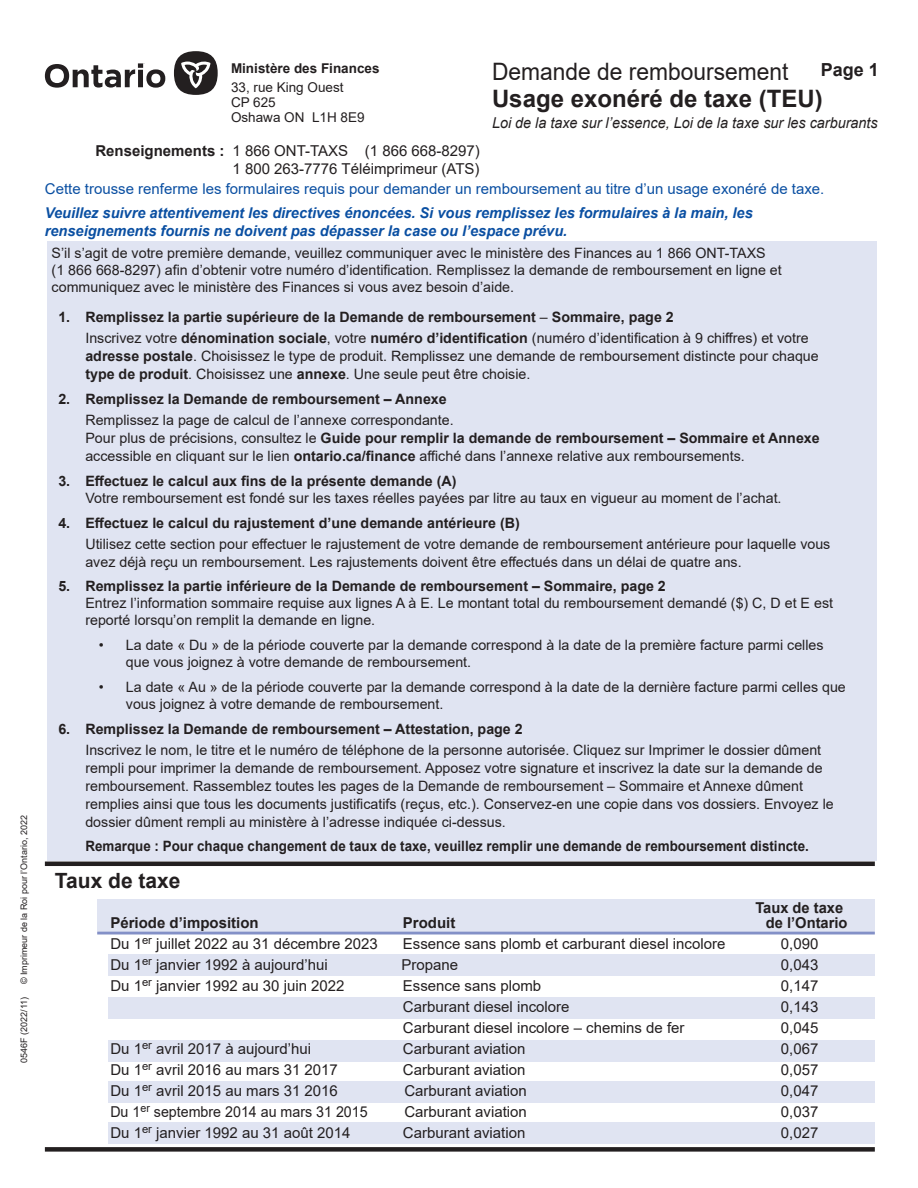
<style>
.page{position:relative;width:918px;height:1188px;background:#fff}
.page>*{position:absolute;margin:0;border:0;box-sizing:border-box;transform-origin:0 0}
.t1{font:700 24px "Arial";color:#231f20}
.t2{font:24px "Arial";color:#231f20;scale:.95 1}
.t3{font:700 21px "Arial";color:#231f20}
.t4{font:700 18px "Arial";color:#231f20}
.t5{font:15px/18px "Arial";color:#231f20;text-align:right}
.t6{font:italic 15px "Arial";color:#231f20;scale:.96 1}
.t7{font:700 15px "Arial";color:#231f20}
.t8{font:15px "Arial";color:#231f20;scale:.95 1}
.t9{font:italic 700 14.85px/18px "Arial";color:#0a4fa2}
.t10{font:14.85px "Arial";color:#0a4fa2}
.t11{font:14.25px/18px "Arial";color:#231f20}
.t12{font:700 14.25px/21px "Arial";color:#231f20}
.t13{font:700 14.25px "Arial";color:#231f20;scale:.94 1}
.t14{font:13.5px/15px "Arial";color:#231f20}
.t15{font:700 13.5px "Arial";color:#231f20}
.t16{font:9px "Arial";color:#231f20}
.s1{font-weight:700}
.s2{font-weight:400}
</style>
<div class="page">
<div style="left:108px;top:1122px;width:767px;height:22px;background:#e0e4f2"></div>
<hr style="left:45px;top:862px;width:830px;height:4px;background:#231f20">
<div style="left:45px;top:1147px;width:830px;height:5px;background:#231f20"></div>
<div style="left:97px;top:900px;width:778px;height:31px;background:#e0e4f2"></div>
<hr style="left:97px;top:932px;width:778px;height:2px;background:#8390c7">
<div style="left:108px;top:954px;width:767px;height:22px;background:#e0e4f2"></div>
<div style="left:108px;top:998px;width:767px;height:21px;background:#e0e4f2"></div>
<div style="left:47px;top:242px;width:830px;height:619px;background:#e0e4f2"></div>
<div style="left:108px;top:1041px;width:767px;height:21px;background:#e0e4f2"></div>
<div style="left:108px;top:1081px;width:767px;height:21px;background:#e0e4f2"></div>
<svg style="left:45px;top:63px;width:120px;height:25px"></svg>
<div style="left:174px;top:51px;width:44px;height:44px;background:#231f20;border-radius:50%"></div>
<svg style="left:181px;top:61px;width:29px;height:27px"></svg>
<p class="t16" style="left:18px;top:984px;width:171px;rotate:-90deg">© Imprimeur de la Roi pour l’Ontario, 2022</p>
<p class="t16" style="left:18px;top:1063px;width:67px;rotate:-90deg">0546F (2022/11)</p>
<p class="t15" style="left:231px;top:59px;width:150px">Ministère des Finances</p>
<p class="t14" style="left:231px;top:80px;width:135px">33, rue King Ouest<br>CP 625<br>Oshawa ON L1H 8E9</p>
<p class="t5" style="left:95px;top:141px;width:386px"><span class="s1">Renseignements :</span> 1 866 ONT-TAXS (1 866 668-8297)<br>1 800 263-7776 Téléimprimeur (ATS)</p>
<p class="t4" style="left:821px;top:57px;width:60px">Page 1</p>
<h1 class="t2" style="left:492px;top:56px;width:314px">Demande de remboursement</h1>
<h1 class="t1" style="left:492px;top:82px;width:332px">Usage exonéré de taxe (TEU)</h1>
<p class="t6" style="left:492px;top:113px;width:403px">Loi de la taxe sur l’essence, Loi de la taxe sur les carburants</p>
<p class="t10" style="left:45px;top:179px;width:781px">Cette trousse renferme les formulaires requis pour demander un remboursement au titre d’un usage exonéré de taxe.</p>
<p class="t9" style="left:45px;top:204px;width:709px">Veuillez suivre attentivement les directives énoncées. Si vous remplissez les formulaires à la main, les renseignements fournis ne doivent pas dépasser la case ou l’espace prévu.</p>
<p class="t11" style="left:52px;top:245px;width:732px;line-height:17.1px">S’il s’agit de votre première demande, veuillez communiquer avec le ministère des Finances au 1 866 ONT-TAXS (1 866 668-8297) afin d’obtenir votre numéro d’identification. Remplissez la demande de remboursement en ligne et communiquez avec le ministère des Finances si vous avez besoin d’aide.</p>
<p class="t12" style="left:85px;top:307px;width:725px;text-indent:-27px">1. Remplissez la partie supérieure de la Demande de remboursement <span class="s2">–</span> Sommaire, page 2<br><span class="s2">Inscrivez votre</span> dénomination sociale<span class="s2">, votre</span> numéro d’identification <span class="s2">(numéro d’identification à 9 chiffres) et votre</span></p>
<p class="t11" style="left:85px;top:347px;width:735px"><span class="s1">adresse postale</span>. Choisissez le type de produit. Remplissez une demande de remboursement distincte pour chaque <span class="s1">type de produit</span>. Choisissez une <span class="s1">annexe</span>. Une seule peut être choisie.</p>
<p class="t12" style="left:58px;top:389px;width:390px">2. Remplissez la Demande de remboursement – Annexe</p>
<p class="t11" style="left:85px;top:411px;width:736px">Remplissez la page de calcul de l’annexe correspondante.<br>Pour plus de précisions, consultez le <span class="s1">Guide pour remplir la demande de remboursement – Sommaire et Annexe </span>accessible en cliquant sur le lien <span class="s1">ontario.ca/finance</span> affiché dans l’annexe relative aux remboursements.</p>
<p class="t12" style="left:58px;top:470px;width:400px">3. Effectuez le calcul aux fins de la présente demande (A)</p>
<p class="t11" style="left:85px;top:489px;width:698px">Votre remboursement est fondé sur les taxes réelles payées par litre au taux en vigueur au moment de l’achat.</p>
<p class="t12" style="left:58px;top:512px;width:463px">4. Effectuez le calcul du rajustement d’une demande antérieure (B)</p>
<p class="t11" style="left:85px;top:534px;width:747px">Utilisez cette section pour effectuer le rajustement de votre demande de remboursement antérieure pour laquelle vous avez déjà reçu un remboursement. Les rajustements doivent être effectués dans un délai de quatre ans.</p>
<p class="t12" style="left:58px;top:576px;width:609px">5. Remplissez la partie inférieure de la Demande de remboursement – Sommaire, page 2</p>
<p class="t11" style="left:85px;top:595px;width:749px;line-height:17.1px">Entrez l’information sommaire requise aux lignes A à E. Le montant total du remboursement demandé ($) C, D et E est reporté lorsqu’on remplit la demande en ligne.</p>
<p class="t11" style="left:126px;top:636px;width:699px;line-height:17.1px;text-indent:-27px">• La date « Du » de la période couverte par la demande correspond à la date de la première facture parmi celles que vous joignez à votre demande de remboursement.</p>
<p class="t11" style="left:126px;top:678px;width:722px;line-height:17.1px;text-indent:-27px">• La date « Au » de la période couverte par la demande correspond à la date de la dernière facture parmi celles que vous joignez à votre demande de remboursement.</p>
<p class="t12" style="left:58px;top:718px;width:466px">6. Remplissez la Demande de remboursement – Attestation, page 2</p>
<p class="t11" style="left:85px;top:741px;width:750px">Inscrivez le nom, le titre et le numéro de téléphone de la personne autorisée. Cliquez sur Imprimer le dossier dûment rempli pour imprimer la demande de remboursement. Apposez votre signature et inscrivez la date sur la demande de remboursement. Rassemblez toutes les pages de la Demande de remboursement – Sommaire et Annexe dûment remplies ainsi que tous les documents justificatifs (reçus, etc.). Conservez-en une copie dans vos dossiers. Envoyez le dossier dûment rempli au ministère à l’adresse indiquée ci-dessus.</p>
<p class="t13" style="left:85px;top:836px;width:771px">Remarque : Pour chaque changement de taux de taxe, veuillez remplir une demande de remboursement distincte.</p>
<h2 class="t3" style="left:55px;top:866px;width:127px">Taux de taxe</h2>
<p class="t7" style="left:755px;top:897px;width:89px">Taux de taxe</p>
<p class="t7" style="left:110px;top:912px;width:150px">Période d’imposition</p>
<p class="t7" style="left:403px;top:912px;width:54px">Produit</p>
<p class="t7" style="left:766px;top:912px;width:83px">de l’Ontario</p>
<p class="t5" style="left:110px;top:935px;width:269px">Du 1<sup>er</sup> juillet 2022 au 31 décembre 2023</p>
<p class="t5" style="left:403px;top:935px;width:324px">Essence sans plomb et carburant diesel incolore</p>
<p class="t5" style="left:781px;top:935px;width:39px">0,090</p>
<p class="t5" style="left:110px;top:956px;width:219px">Du 1<sup>er</sup> janvier 1992 à aujourd’hui</p>
<p class="t5" style="left:401px;top:956px;width:58px">Propane</p>
<p class="t5" style="left:781px;top:956px;width:39px">0,043</p>
<p class="t5" style="left:110px;top:977px;width:236px">Du 1<sup>er</sup> janvier 1992 au 30 juin 2022</p>
<p class="t5" style="left:403px;top:977px;width:140px">Essence sans plomb</p>
<p class="t5" style="left:781px;top:977px;width:39px">0,147</p>
<p class="t5" style="left:403px;top:998px;width:168px">Carburant diesel incolore</p>
<p class="t5" style="left:781px;top:998px;width:39px">0,143</p>
<p class="t5" style="left:403px;top:1019px;width:283px">Carburant diesel incolore – chemins de fer</p>
<p class="t5" style="left:781px;top:1019px;width:39px">0,045</p>
<p class="t5" style="left:110px;top:1040px;width:202px">Du 1<sup>er</sup> avril 2017 à aujourd’hui</p>
<p class="t5" style="left:403px;top:1040px;width:124px">Carburant aviation</p>
<p class="t5" style="left:781px;top:1040px;width:39px">0,067</p>
<p class="t5" style="left:110px;top:1061px;width:229px">Du 1<sup>er</sup> avril 2016 au mars 31 2017</p>
<p class="t5" style="left:403px;top:1061px;width:124px">Carburant aviation</p>
<p class="t5" style="left:781px;top:1061px;width:39px">0,057</p>
<p class="t5" style="left:110px;top:1082px;width:229px">Du 1<sup>er</sup> avril 2015 au mars 31 2016</p>
<p class="t5" style="left:404px;top:1082px;width:124px">Carburant aviation</p>
<p class="t5" style="left:781px;top:1082px;width:39px">0,047</p>
<p class="t8" style="left:110px;top:1102px;width:272px">Du 1<sup>er</sup> septembre 2014 au mars 31 2015</p>
<p class="t5" style="left:404px;top:1103px;width:124px">Carburant aviation</p>
<p class="t5" style="left:781px;top:1103px;width:39px">0,037</p>
<p class="t5" style="left:110px;top:1124px;width:242px">Du 1<sup>er</sup> janvier 1992 au 31 août 2014</p>
<p class="t5" style="left:403px;top:1124px;width:124px">Carburant aviation</p>
<p class="t5" style="left:781px;top:1124px;width:39px">0,027</p>
</div>
